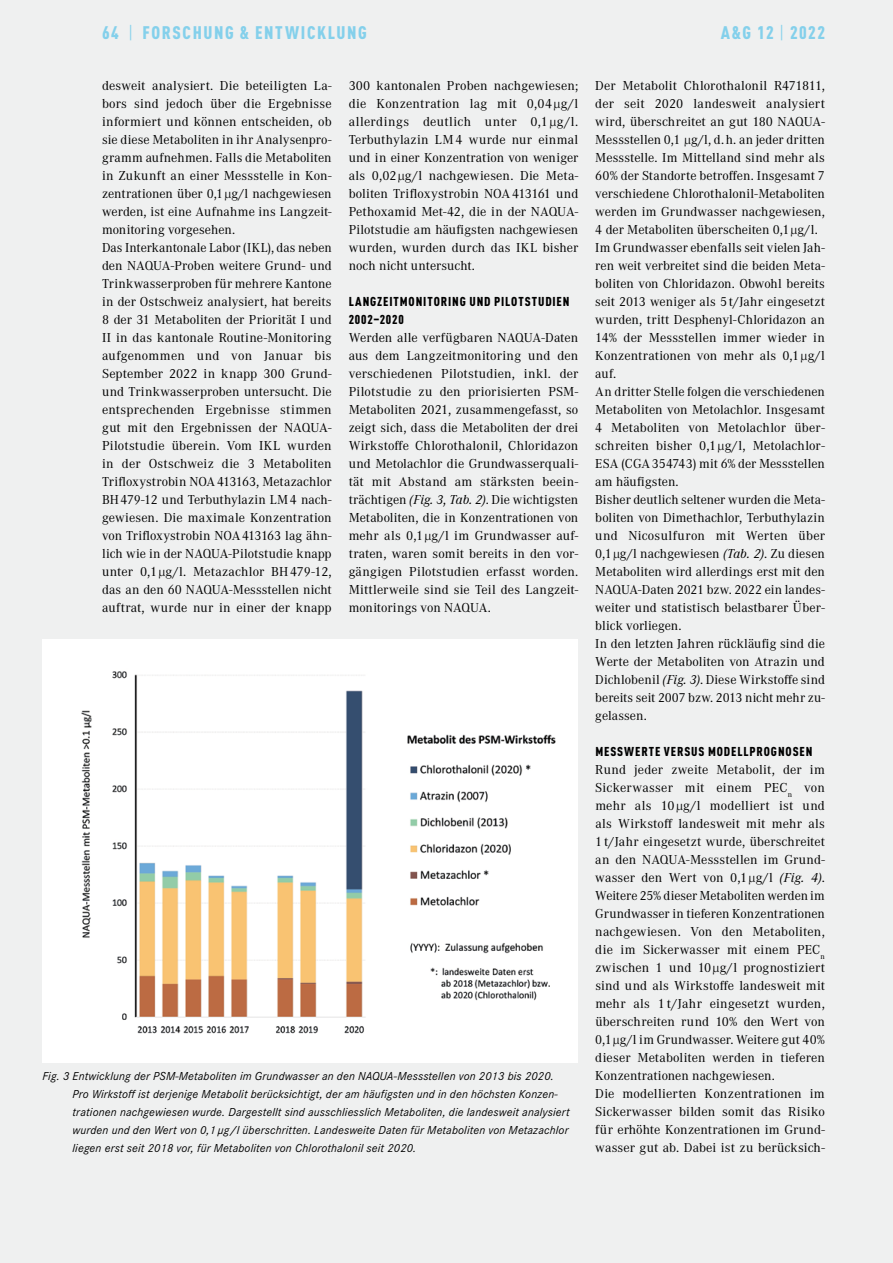
<style>
.page{position:relative;width:893px;height:1263px;background:#eff0f0}
.page>*{position:absolute;margin:0;border:0;box-sizing:border-box;transform-origin:0 0}
.t1{font:900 condensed 18px "DINOT";letter-spacing:.09em;color:#84d0eb}
.t2{font:13.5px/18px "Corporate A";letter-spacing:.005em;color:#000}
.t3{font:900 condensed 12.75px/18px "DINOT";letter-spacing:.07em;color:#000}
.t4{font:italic 12px/18px "Corporate S";letter-spacing:.015em;color:#000}
.t5{font:7.8px "Corporate A";color:#000}
.s1{font-weight:400}
.s2{font-style:italic}
</style>
<div class="page">
<div style="left:43px;top:639px;width:535px;height:423px;background:#fff"></div>
<img style="left:81px;top:671px;width:475px;height:363px">
<h1 class="t1" style="left:102px;top:22px;width:266px">64 <span class="s1">|</span> FORSCHUNG &amp; ENTWICKLUNG</h1>
<h1 class="t1" style="left:721px;top:22px;width:106px">A&amp;G 12 <span class="s1">|</span> 2022</h1>
<p class="t2" style="left:102px;top:76px;width:231px">desweit analysiert. Die beteiligten La&shy;bors sind jedoch über die Ergebnisse informiert und können entscheiden, ob sie diese Metaboliten in ihr Analysenpro&shy;gramm aufnehmen. Falls die Metaboliten in Zukunft an einer Messstelle in Kon&shy;zentrationen über 0,1 µg/l nachgewiesen werden, ist eine Aufnahme ins Langzeit&shy;monitoring vorgesehen.<br>Das Interkantonale Labor (IKL), das neben den NAQUA-Proben weitere Grund- und Trinkwasserproben für mehrere Kantone in der Ostschweiz analysiert, hat bereits 8 der 31 Metaboliten der Priorität I und II in das kantonale Routine-Monitoring aufgenommen und von Januar bis September 2022 in knapp 300 Grund&shy;und Trinkwasserproben untersucht. Die entsprechenden Ergebnisse stimmen gut mit den Ergebnissen der NAQUA-Pilotstudie überein. Vom IKL wurden in der Ostschweiz die 3 Metaboliten Trifoxystrobin NOA 413163, Metazachlor BH 479-12 und Terbuthylazin LM 4 nach&shy;gewiesen. Die maximale Konzentration von Trifoxystrobin NOA 413163 lag ähn&shy;lich wie in der NAQUA-Pilotstudie knapp unter 0,1 µg/l. Metazachlor BH 479-12, das an den 60 NAQUA-Messstellen nicht auftrat, wurde nur in einer der knapp</p>
<p class="t2" style="left:349px;top:76px;width:231px;text-align:justify">300 kantonalen Proben nachgewiesen; die Konzentration lag mit 0,04 µg/l allerdings deutlich unter 0,1 µg/l.<br>Terbuthylazin LM 4 wurde nur einmal und in einer Konzentration von weniger als 0,02 µg/l nachgewiesen. Die Meta&shy;boliten Trifoxystrobin NOA 413161 und Pethoxamid Met-42, die in der NAQUA-Pilotstudie am häufgsten nachgewiesen wurden, wurden durch das IKL bisher noch nicht untersucht.</p>
<p class="t3" style="left:349px;top:292px;width:222px">LANGZEITMONITORING UND PILOTSTUDIEN<br>2002–2020</p>
<p class="t2" style="left:349px;top:328px;width:231px;text-align:justify">Werden alle verfügbaren NAQUA-Daten aus dem Langzeitmonitoring und den verschiedenen Pilotstudien, inkl. der Pilotstudie zu den priorisierten PSM-Metaboliten 2021, zusammengefasst, so zeigt sich, dass die Metaboliten der drei Wirkstofe Chlorothalonil, Chloridazon und Metolachlor die Grundwasserquali&shy;tät mit Abstand am stärksten beein&shy;trächtigen <span class="s2">(Fig. 3, Tab. 2)</span>. Die wichtigsten Metaboliten, die in Konzentrationen von mehr als 0,1 µg/l im Grundwasser auf&shy;traten, waren somit bereits in den vor&shy;gängigen Pilotstudien erfasst worden.<br>Mittlerweile sind sie Teil des Langzeit&shy;monitorings von NAQUA.</p>
<p class="t4" style="left:73px;top:1066px;width:499px;text-indent:-30px">Fig. 3 Entwicklung der PSM-Metaboliten im Grundwasser an den NAQUA-Messstellen von 2013 bis 2020.<br>Pro Wirkstof ist derjenige Metabolit berücksichtigt, der am häufgsten und in den höchsten Konzen&shy;trationen nachgewiesen wurde. Dargestellt sind ausschliesslich Metaboliten, die landesweit analysiert wurden und den Wert von 0,1 μg/l überschritten. Landesweite Daten für Metaboliten von Metazachlor liegen erst seit 2018 vor, für Metaboliten von Chlorothalonil seit 2020.</p>
<p class="t2" style="left:595px;top:76px;width:231px">Der Metabolit Chlorothalonil R471811, der seit 2020 landesweit analysiert wird, überschreitet an gut 180 NAQUA-Messstellen 0,1 µg/l, d. h. an jeder dritten Messstelle. Im Mittelland sind mehr als 60% der Standorte betrofen. Insgesamt 7 verschiedene Chlorothalonil-Metaboliten werden im Grundwasser nachgewiesen, 4 der Metaboliten überscheiten 0,1 µg/l.<br>Im Grundwasser ebenfalls seit vielen Jah&shy;ren weit verbreitet sind die beiden Meta&shy;boliten von Chloridazon. Obwohl bereits seit 2013 weniger als 5 t/Jahr eingesetzt wurden, tritt Desphenyl-Chloridazon an 14% der Messstellen immer wieder in Konzentrationen von mehr als 0,1 µg/l auf.<br>An dritter Stelle folgen die verschiedenen Metaboliten von Metolachlor. Insgesamt 4 Metaboliten von Metolachlor über&shy;schreiten bisher 0,1 µg/l, Metolachlor-ESA (CGA 354743) mit 6% der Messstellen am häufgsten.<br>Bisher deutlich seltener wurden die Meta&shy;boliten von Dimethachlor, Terbuthylazin und Nicosulfuron mit Werten über 0,1 µg/l nachgewiesen <span class="s2">(Tab. 2)</span>. Zu diesen Metaboliten wird allerdings erst mit den NAQUA-Daten 2021 bzw. 2022 ein landes&shy;weiter und statistisch belastbarer Über&shy;blick vorliegen.<br>In den letzten Jahren rückläufg sind die Werte der Metaboliten von Atrazin und Dichlobenil <span class="s2">(Fig. 3)</span>. Diese Wirkstofe sind bereits seit 2007 bzw. 2013 nicht mehr zu&shy;gelassen.</p>
<p class="t3" style="left:595px;top:742px;width:218px">MESSWERTE VERSUS MODELLPROGNOSEN</p>
<p class="t2" style="left:595px;top:760px;width:231px">Rund jeder zweite Metabolit, der im<br>Sickerwasser mit einem PEC von</p>
<p class="t5" style="left:788px;top:789px;width:6px">n</p>
<p class="t2" style="left:595px;top:796px;width:231px;text-align:justify">mehr als 10 µg/l modelliert ist und als Wirkstof landesweit mit mehr als 1 t/Jahr eingesetzt wurde, überschreitet an den NAQUA-Messstellen im Grund&shy;wasser den Wert von 0,1 µg/l <span class="s2">(Fig. 4)</span>.<br>Weitere 25% dieser Metaboliten werden im Grundwasser in tieferen Konzentrationen nachgewiesen. Von den Metaboliten, die im Sickerwasser mit einem PEC</p>
<p class="t5" style="left:821px;top:951px;width:6px">n</p>
<p class="t2" style="left:595px;top:958px;width:231px">zwischen 1 und 10 µg/l prognostiziert sind und als Wirkstofe landesweit mit mehr als 1 t/Jahr eingesetzt wurden, überschreiten rund 10% den Wert von 0,1 µg/l im Grundwasser. Weitere gut 40% dieser Metaboliten werden in tieferen Konzentrationen nachgewiesen.<br>Die modellierten Konzentrationen im Sickerwasser bilden somit das Risiko für erhöhte Konzentrationen im Grund&shy;wasser gut ab. Dabei ist zu berücksich-</p>
</div>
